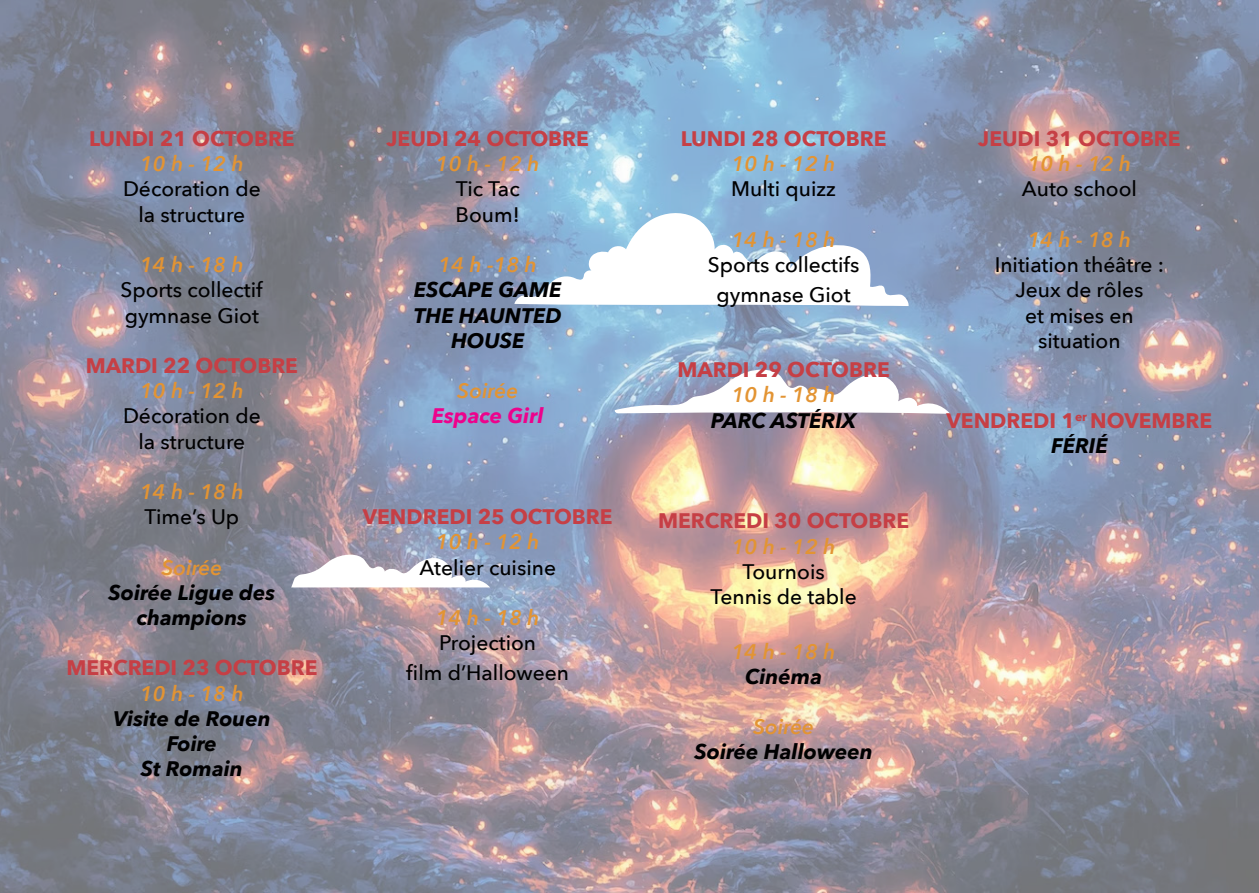
<style>
.page{position:relative;width:1259px;height:893px;background:#fff}
.page>*{position:absolute;margin:0;border:0;box-sizing:border-box;transform-origin:0 0}
.t1{font:500 21px "Avenir Next";color:#000001}
.t2{font:700 21px "Avenir Next";color:#c63f45}
.t3{font:italic 600 21px "Avenir Next";color:#e39433}
.t4{font:italic 700 21px "Avenir Next";color:#000001}
.t5{font:italic 700 21px "Avenir Next";color:#ed028c}
</style>
<div class="page">
<img style="left:0;top:0;width:1259px;height:893px">
<svg style="left:614px;top:369px;width:336px;height:45px"></svg>
<svg style="left:291px;top:554px;width:199px;height:33px"></svg>
<svg style="left:514px;top:211px;width:395px;height:95px"></svg>
<p class="t2" style="left:89px;top:121px;width:207px">LUNDI 21 OCTOBRE</p>
<p class="t3" style="left:140px;top:146px;width:105px">10 h - 12 h</p>
<p class="t1" style="left:123px;top:171px;width:139px">Décoration de</p>
<p class="t1" style="left:138px;top:197px;width:108px">la structure</p>
<p class="t3" style="left:140px;top:247px;width:105px">14 h - 18 h</p>
<p class="t1" style="left:120px;top:272px;width:144px">Sports collectif</p>
<p class="t1" style="left:125px;top:297px;width:136px">gymnase Giot</p>
<p class="t2" style="left:86px;top:347px;width:214px">MARDI 22 OCTOBRE</p>
<p class="t3" style="left:140px;top:373px;width:105px">10 h - 12 h</p>
<p class="t1" style="left:123px;top:398px;width:139px">Décoration de</p>
<p class="t1" style="left:138px;top:423px;width:108px">la structure</p>
<p class="t3" style="left:140px;top:474px;width:105px">14 h - 18 h</p>
<p class="t1" style="left:144px;top:499px;width:96px">Time’s Up</p>
<p class="t3" style="left:161px;top:549px;width:62px">Soirée</p>
<p class="t4" style="left:109px;top:574px;width:168px">Soirée Ligue des</p>
<p class="t4" style="left:137px;top:599px;width:112px">champions</p>
<p class="t2" style="left:66px;top:650px;width:253px">MERCREDI 23 OCTOBRE</p>
<p class="t3" style="left:140px;top:675px;width:105px">10 h - 18 h</p>
<p class="t4" style="left:113px;top:700px;width:159px">Visite de Rouen</p>
<p class="t4" style="left:167px;top:725px;width:52px">Foire</p>
<p class="t4" style="left:141px;top:751px;width:103px">St Romain</p>
<p class="t2" style="left:386px;top:121px;width:204px">JEUDI 24 OCTOBRE</p>
<p class="t3" style="left:436px;top:146px;width:105px">10 h - 12 h</p>
<p class="t1" style="left:456px;top:171px;width:65px">Tic Tac</p>
<p class="t1" style="left:455px;top:197px;width:66px">Boum!</p>
<p class="t3" style="left:438px;top:247px;width:100px">14 h -18 h</p>
<p class="t4" style="left:414px;top:272px;width:149px">ESCAPE GAME</p>
<p class="t4" style="left:414px;top:297px;width:149px">THE HAUNTED</p>
<p class="t4" style="left:451px;top:322px;width:75px">HOUSE</p>
<p class="t3" style="left:457px;top:373px;width:62px">Soirée</p>
<p class="t5" style="left:432px;top:398px;width:113px">Espace Girl</p>
<p class="t2" style="left:363px;top:499px;width:251px">VENDREDI 25 OCTOBRE</p>
<p class="t3" style="left:436px;top:524px;width:105px">10 h - 12 h</p>
<p class="t1" style="left:419px;top:549px;width:138px">Atelier cuisine</p>
<p class="t3" style="left:436px;top:600px;width:105px">14 h - 18 h</p>
<p class="t1" style="left:439px;top:625px;width:98px">Projection</p>
<p class="t1" style="left:406px;top:654px;width:164px">film d’Halloween</p>
<p class="t2" style="left:681px;top:121px;width:207px">LUNDI 28 OCTOBRE</p>
<p class="t3" style="left:732px;top:146px;width:105px">10 h - 12 h</p>
<p class="t1" style="left:731px;top:171px;width:106px">Multi quizz</p>
<p class="t3" style="left:732px;top:222px;width:105px">14 h - 18 h</p>
<p class="t1" style="left:708px;top:247px;width:153px">Sports collectifs</p>
<p class="t1" style="left:716px;top:276px;width:136px">gymnase Giot</p>
<p class="t2" style="left:677px;top:352px;width:214px">MARDI 29 OCTOBRE</p>
<p class="t3" style="left:732px;top:377px;width:105px">10 h - 18 h</p>
<p class="t4" style="left:711px;top:402px;width:147px">PARC ASTÉRIX</p>
<p class="t2" style="left:658px;top:503px;width:253px">MERCREDI 30 OCTOBRE</p>
<p class="t3" style="left:732px;top:528px;width:105px">10 h - 12 h</p>
<p class="t1" style="left:742px;top:554px;width:84px">Tournois</p>
<p class="t1" style="left:710px;top:579px;width:148px">Tennis de table</p>
<p class="t3" style="left:732px;top:633px;width:105px">14 h - 18 h</p>
<p class="t4" style="left:745px;top:658px;width:78px">Cinéma</p>
<p class="t3" style="left:753px;top:709px;width:62px">Soirée</p>
<p class="t4" style="left:694px;top:734px;width:179px">Soirée Halloween</p>
<p class="t2" style="left:978px;top:121px;width:204px">JEUDI 31 OCTOBRE</p>
<p class="t3" style="left:1027px;top:146px;width:105px">10 h - 12 h</p>
<p class="t1" style="left:1022px;top:171px;width:117px">Auto school</p>
<p class="t3" style="left:1027px;top:222px;width:105px">14 h - 18 h</p>
<p class="t1" style="left:994px;top:247px;width:171px">Initiation théâtre :</p>
<p class="t1" style="left:1015px;top:272px;width:130px">Jeux de rôles</p>
<p class="t1" style="left:1025px;top:297px;width:110px">et mises en</p>
<p class="t1" style="left:1038px;top:323px;width:84px">situation</p>
<p class="t2" style="left:946px;top:402px;width:267px">VENDREDI 1<sup>er</sup> NOVEMBRE</p>
<p class="t4" style="left:1051px;top:427px;width:58px">FÉRIÉ</p>
</div>
